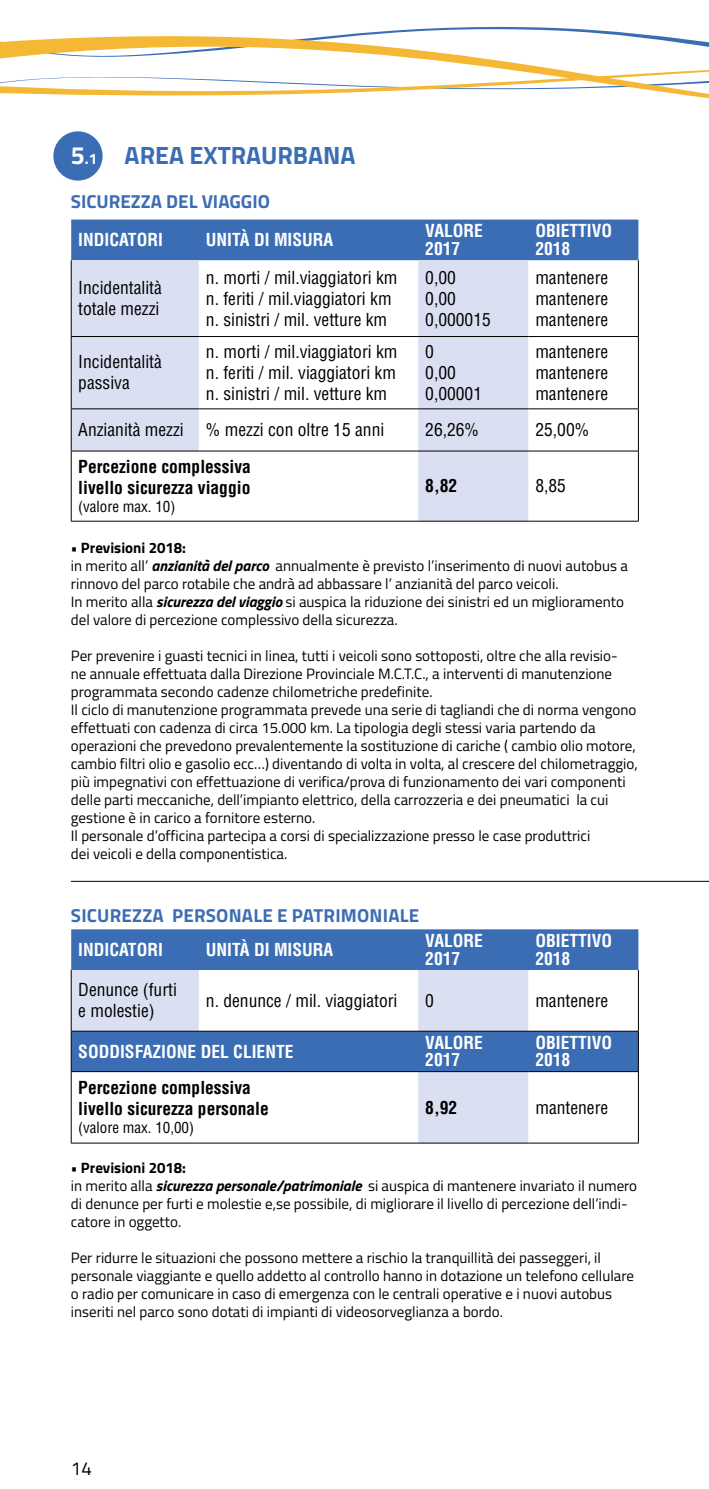
<style>
.page{position:relative;width:709px;height:1489px;background:#fff}
.page>*{position:absolute;margin:0;border:0;box-sizing:border-box;transform-origin:0 0}
.t1{font:700 25px "Titillium Web";color:#3b6db4}
.t2{font:700 18.75px "Titillium Web";letter-spacing:.01em;color:#3b6db4}
.t3{font:18.75px "Titillium Web";color:#000}
.t4{font:condensed 17.5px/21px "Helvetica LT Std";color:#000}
.t5{font:700 condensed 17.5px/17.5px "Helvetica LT Std";color:#fff}
.t6{font:700 condensed 17.5px/21px "Helvetica LT Std";color:#000}
.t7{font:15px/18px "Titillium Web";color:#000}
.t8{font:condensed 15px "Helvetica LT Std";color:#000}
.s1{color:#fff}
.s2{font-size:15px;color:#fff}
.s3{font-weight:700}
.s4{font-weight:700;font-style:italic}
</style>
<div class="page">
<svg style="left:0;top:27px;width:709px;height:20px"></svg>
<svg style="left:0;top:47px;width:709px;height:52px"></svg>
<div style="left:71px;top:929px;width:567px;height:40px;background:#3b6db4"></div>
<svg style="left:72px;top:969px;width:456px;height:173px"></svg>
<div style="left:72px;top:1031px;width:566px;height:40px;background:#3b6db4"></div>
<hr style="left:71px;top:1030px;width:128px;height:1px;background:#000">
<hr style="left:199px;top:1030px;width:219px;height:1px;background:#000">
<hr style="left:418px;top:1030px;width:110px;height:1px;background:#000">
<hr style="left:528px;top:1030px;width:110px;height:1px;background:#000">
<hr style="left:71px;top:1071px;width:128px;height:1px;background:#000">
<hr style="left:199px;top:1071px;width:219px;height:1px;background:#000">
<hr style="left:418px;top:1071px;width:110px;height:1px;background:#000">
<hr style="left:528px;top:1071px;width:110px;height:1px;background:#000">
<hr style="left:71px;top:1142px;width:128px;height:1px;background:#000">
<hr style="left:199px;top:1142px;width:219px;height:1px;background:#000">
<hr style="left:418px;top:1142px;width:110px;height:1px;background:#000">
<hr style="left:528px;top:1142px;width:110px;height:1px;background:#000">
<hr style="left:71px;top:969px;width:1px;height:61px;background:#000">
<hr style="left:638px;top:969px;width:1px;height:61px;background:#000">
<hr style="left:71px;top:1031px;width:1px;height:40px;background:#000">
<hr style="left:638px;top:1031px;width:1px;height:40px;background:#000">
<hr style="left:71px;top:1071px;width:1px;height:71px;background:#000">
<hr style="left:638px;top:1071px;width:1px;height:71px;background:#000">
<div style="left:53px;top:131px;width:50px;height:50px;background:#3b6db4;border-radius:50%"></div>
<div style="left:71px;top:219px;width:567px;height:41px;background:#3b6db4"></div>
<svg style="left:72px;top:260px;width:456px;height:260px;fill:#dbdff2"></svg>
<div style="left:71px;top:451px;width:347px;height:70px;background:#fff"></div>
<hr style="left:71px;top:336px;width:128px;height:1px;background:#000">
<hr style="left:199px;top:336px;width:219px;height:1px;background:#000">
<hr style="left:418px;top:336px;width:110px;height:1px;background:#000">
<hr style="left:528px;top:336px;width:110px;height:1px;background:#000">
<hr style="left:71px;top:408px;width:128px;height:1px;background:#000">
<hr style="left:199px;top:408px;width:219px;height:1px;background:#000">
<hr style="left:418px;top:408px;width:110px;height:1px;background:#000">
<hr style="left:528px;top:408px;width:110px;height:1px;background:#000">
<hr style="left:71px;top:450px;width:128px;height:1px;background:#000">
<hr style="left:199px;top:450px;width:219px;height:1px;background:#000">
<hr style="left:418px;top:450px;width:110px;height:1px;background:#000">
<hr style="left:528px;top:450px;width:110px;height:1px;background:#000">
<hr style="left:71px;top:520px;width:128px;height:1px;background:#000">
<hr style="left:199px;top:520px;width:219px;height:1px;background:#000">
<hr style="left:418px;top:520px;width:110px;height:1px;background:#000">
<hr style="left:528px;top:520px;width:110px;height:1px;background:#000">
<hr style="left:71px;top:260px;width:1px;height:76px;background:#000">
<hr style="left:638px;top:260px;width:1px;height:76px;background:#000">
<hr style="left:71px;top:337px;width:1px;height:71px;background:#000">
<hr style="left:638px;top:337px;width:1px;height:71px;background:#000">
<hr style="left:71px;top:409px;width:1px;height:41px;background:#000">
<hr style="left:638px;top:409px;width:1px;height:41px;background:#000">
<hr style="left:71px;top:451px;width:1px;height:70px;background:#000">
<hr style="left:638px;top:451px;width:1px;height:70px;background:#000">
<hr style="left:71px;top:880px;width:638px;height:1px;background:#000">
<h1 class="t1" style="left:71px;top:136px;width:286px"><span class="s1">5</span><span class="s2">.1</span> AREA EXTRAURBANA</h1>
<p class="t2" style="left:71px;top:187px;width:200px">SICUREZZA DEL VIAGGIO</p>
<p class="t5" style="left:78px;top:231px;width:86px">INDICATORI</p>
<p class="t5" style="left:206px;top:231px;width:129px">UNITÀ DI MISURA</p>
<p class="t5" style="left:425px;top:222px;width:59px">VALORE<br>2017</p>
<p class="t5" style="left:535px;top:222px;width:78px">OBIETTIVO<br>2018</p>
<p class="t4" style="left:78px;top:277px;width:85px">Incidentalità totale mezzi</p>
<p class="t4" style="left:206px;top:267px;width:193px">n. morti / mil.viaggiatori km n. feriti / mil.viaggiatori km n. sinistri / mil. vetture km</p>
<p class="t4" style="left:425px;top:267px;width:67px">0,00<br>0,00<br>0,000015</p>
<p class="t4" style="left:535px;top:267px;width:74px;text-align:justify">mantenere mantenere mantenere</p>
<p class="t4" style="left:78px;top:351px;width:85px">Incidentalità passiva</p>
<p class="t4" style="left:206px;top:341px;width:193px;text-align:justify">n. morti / mil.viaggiatori km n. feriti / mil. viaggiatori km n. sinistri / mil. vetture km</p>
<p class="t4" style="left:425px;top:341px;width:58px">0<br>0,00<br>0,00001</p>
<p class="t4" style="left:535px;top:341px;width:74px;text-align:justify">mantenere mantenere mantenere</p>
<p class="t4" style="left:78px;top:419px;width:107px">Anzianità mezzi</p>
<p class="t4" style="left:206px;top:419px;width:180px">% mezzi con oltre 15 anni</p>
<p class="t4" style="left:425px;top:419px;width:55px">26,26%</p>
<p class="t4" style="left:535px;top:419px;width:55px">25,00%</p>
<p class="t6" style="left:78px;top:456px;width:174px">Percezione complessiva livello sicurezza viaggio</p>
<p class="t8" style="left:78px;top:497px;width:99px">(valore max. 10)</p>
<p class="t6" style="left:425px;top:475px;width:34px">8,82</p>
<p class="t4" style="left:535px;top:475px;width:32px">8,85</p>
<p class="t7" style="left:71px;top:538px;width:558px"><span class="s3">• Previsioni 2018:<br></span>in merito all’ <span class="s4">anzianità del parco</span> annualmente è previsto l’inserimento di nuovi autobus a rinnovo del parco rotabile che andrà ad abbassare l’ anzianità del parco veicoli.<br>In merito alla <span class="s4">sicurezza del viaggio</span> si auspica la riduzione dei sinistri ed un miglioramento del valore di percezione complessivo della sicurezza.</p>
<p class="t7" style="left:71px;top:646px;width:568px">Per prevenire i guasti tecnici in linea, tutti i veicoli sono sottoposti, oltre che alla revisio-<br>ne annuale effettuata dalla Direzione Provinciale M.C.T.C., a interventi di manutenzione programmata secondo cadenze chilometriche predefinite.<br>Il ciclo di manutenzione programmata prevede una serie di tagliandi che di norma vengono effettuati con cadenza di circa 15.000 km. La tipologia degli stessi varia partendo da operazioni che prevedono prevalentemente la sostituzione di cariche ( cambio olio motore, cambio filtri olio e gasolio ecc…) diventando di volta in volta, al crescere del chilometraggio, più impegnativi con effettuazione di verifica/prova di funzionamento dei vari componenti delle parti meccaniche, dell’impianto elettrico, della carrozzeria e dei pneumatici la cui gestione è in carico a fornitore esterno.<br>Il personale d’officina partecipa a corsi di specializzazione presso le case produttrici<br>dei veicoli e della componentistica.</p>
<p class="t2" style="left:71px;top:901px;width:350px">SICUREZZA PERSONALE E PATRIMONIALE</p>
<p class="t5" style="left:78px;top:940px;width:86px">INDICATORI</p>
<p class="t5" style="left:206px;top:940px;width:129px">UNITÀ DI MISURA</p>
<p class="t5" style="left:425px;top:931px;width:59px">VALORE<br>2017</p>
<p class="t5" style="left:535px;top:931px;width:78px">OBIETTIVO<br>2018</p>
<p class="t4" style="left:78px;top:979px;width:100px">Denunce (furti e molestie)</p>
<p class="t4" style="left:206px;top:989px;width:193px">n. denunce / mil. viaggiatori</p>
<p class="t4" style="left:425px;top:989px;width:10px">0</p>
<p class="t4" style="left:535px;top:989px;width:74px">mantenere</p>
<p class="t5" style="left:78px;top:1042px;width:217px">SODDISFAZIONE DEL CLIENTE</p>
<p class="t5" style="left:425px;top:1033px;width:59px">VALORE<br>2017</p>
<p class="t5" style="left:535px;top:1033px;width:78px">OBIETTIVO<br>2018</p>
<p class="t6" style="left:78px;top:1077px;width:192px">Percezione complessiva livello sicurezza personale</p>
<p class="t8" style="left:78px;top:1118px;width:117px">(valore max. 10,00)</p>
<p class="t6" style="left:425px;top:1096px;width:34px">8,92</p>
<p class="t4" style="left:535px;top:1096px;width:74px">mantenere</p>
<p class="t7" style="left:71px;top:1158px;width:568px"><span class="s3">• Previsioni 2018:<br></span>in merito alla <span class="s4">sicurezza personale/patrimoniale</span> si auspica di mantenere invariato il numero di denunce per furti e molestie e,se possibile, di migliorare il livello di percezione dell’indi&shy;catore in oggetto.</p>
<p class="t7" style="left:71px;top:1248px;width:564px">Per ridurre le situazioni che possono mettere a rischio la tranquillità dei passeggeri, il personale viaggiante e quello addetto al controllo hanno in dotazione un telefono cellulare o radio per comunicare in caso di emergenza con le centrali operative e i nuovi autobus inseriti nel parco sono dotati di impianti di videosorveglianza a bordo.</p>
<p class="t3" style="left:71px;top:1454px;width:22px">14</p>
</div>
